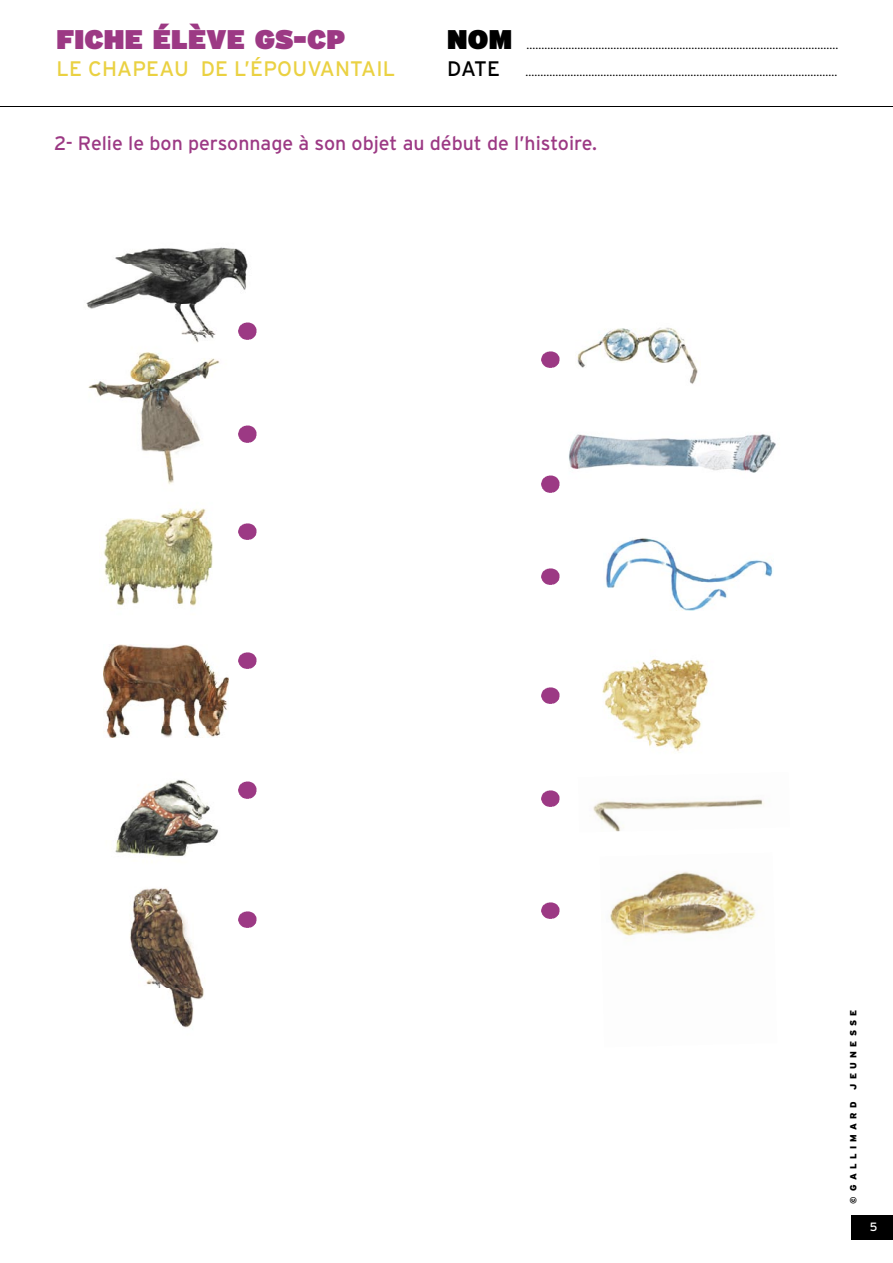
<style>
.page{position:relative;width:893px;height:1263px;background:#fff}
.page>*{position:absolute;margin:0;border:0;box-sizing:border-box;transform-origin:0 0}
.t1{font:900 27px "Interstate";letter-spacing:.01em;color:#9c3984}
.t2{font:900 27px "Interstate";color:#000}
.t3{font:21px "Interstate";letter-spacing:.01em;color:#ead142}
.t4{font:19.5px "Interstate";color:#9c3984}
.t5{font:300 12px "Interstate";color:#000}
.t6{font:12px "Interstate";color:#fff}
.t7{font:900 9px "Interstate";letter-spacing:.48em;color:#000}
.s1{font-weight:400;font-size:21px}
</style>
<div class="page">
<hr style="left:0;top:106px;width:893px;height:1px;background:#000">
<img style="left:117px;top:779px;width:102px;height:61px">
<img style="left:103px;top:508px;width:110px;height:98px">
<img style="left:104px;top:644px;width:124px;height:94px">
<img style="left:130px;top:893px;width:74px;height:135px">
<img style="left:115px;top:840px;width:97px;height:53px">
<img style="left:86px;top:247px;width:162px;height:88px">
<img style="left:88px;top:352px;width:132px;height:133px">
<img style="left:193px;top:335px;width:21px;height:8px">
<img style="left:568px;top:434px;width:208px;height:39px">
<img style="left:577px;top:327px;width:121px;height:57px">
<img style="left:593px;top:800px;width:37px;height:32px">
<img style="left:630px;top:801px;width:53px;height:9px">
<img style="left:683px;top:799px;width:81px;height:9px">
<img style="left:602px;top:659px;width:106px;height:94px">
<img style="left:606px;top:538px;width:167px;height:72px">
<img style="left:541px;top:351px;width:19px;height:17px">
<img style="left:541px;top:475px;width:19px;height:18px">
<img style="left:541px;top:568px;width:19px;height:17px">
<img style="left:541px;top:687px;width:19px;height:17px">
<img style="left:541px;top:790px;width:19px;height:17px">
<img style="left:238px;top:322px;width:19px;height:18px">
<img style="left:238px;top:425px;width:19px;height:18px">
<img style="left:238px;top:523px;width:19px;height:17px">
<img style="left:238px;top:652px;width:19px;height:17px">
<img style="left:238px;top:781px;width:19px;height:18px">
<img style="left:238px;top:911px;width:19px;height:17px">
<img style="left:610px;top:894px;width:33px;height:42px">
<img style="left:643px;top:871px;width:113px;height:63px">
<img style="left:541px;top:902px;width:19px;height:17px">
<div style="left:851px;top:1215px;width:42px;height:24px;background:#000"></div>
<h1 class="t1" style="left:56px;top:23px;width:290px">FICHE ÉLÈVE GS-CP</h1>
<h2 class="t3" style="left:56px;top:57px;width:341px">LE CHAPEAU DE L’ÉPOUVANTAIL</h2>
<h1 class="t2" style="left:447px;top:23px;width:66px">NOM</h1>
<p class="t5" style="left:526px;top:38px;width:313px">........................................................................................................</p>
<p class="t5" style="left:447px;top:65px;width:392px"><span class="s1">DATE</span> ........................................................................................................</p>
<h3 class="t4" style="left:54px;top:132px;width:545px">2- Relie le bon personnage à son objet au début de l’histoire.</h3>
<p class="t7" style="left:848px;top:1090px;width:81px;rotate:-90deg">JEUNESSE</p>
<p class="t7" style="left:848px;top:1204px;width:104px;rotate:-90deg">© GALLIMARD</p>
<p class="t6" style="left:870px;top:1220px;width:9px">5</p>
</div>
